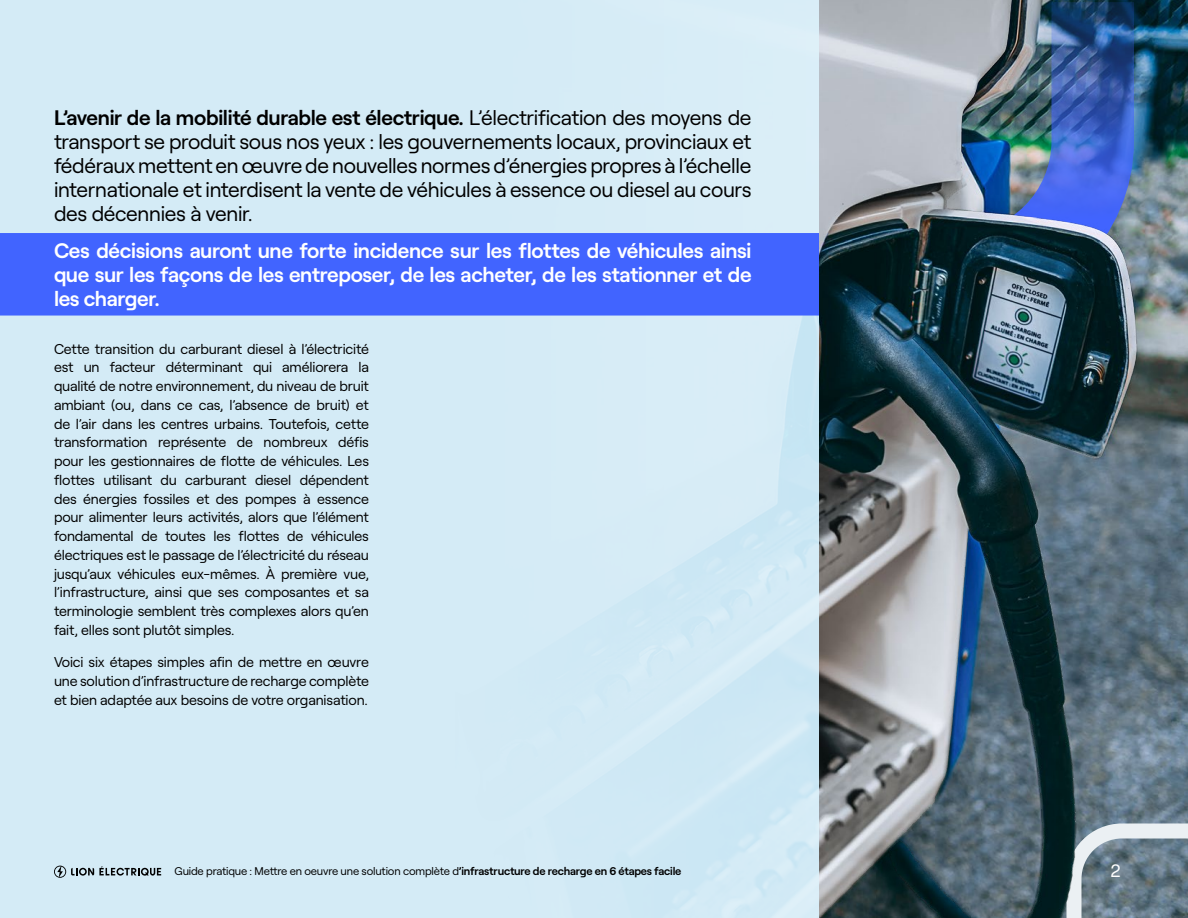
<style>
.page{position:relative;width:1188px;height:918px;background:#d4ebf6}
.page>*{position:absolute;margin:0;border:0;box-sizing:border-box;transform-origin:0 0}
.t1{font:21px/24px "Roobert LE";letter-spacing:-.015em;color:#000;text-align:justify}
.t2{font:600 21px/24px "Roobert LE";letter-spacing:-.015em;color:#fff;text-align:justify}
.t3{font:18px "Roobert LE";color:#fff}
.t4{font:14.25px/18.8px "Roobert LE";letter-spacing:-.01em;color:#000;text-align:justify}
.t5{font:11.25px "Roobert LE";letter-spacing:-.015em;color:#000}
.s1{font-weight:600}
</style>
<div class="page">
<img style="left:718px;top:317px;width:101px;height:601px">
<img style="left:819px;top:0;width:369px;height:918px">
<svg style="left:54px;top:866px;width:107px;height:12px"></svg>
<svg style="left:0;top:0;width:1148px;height:317px"></svg>
<svg style="left:1059px;top:816px;width:129px;height:102px;background:#748690"></svg>
<p class="t1" style="left:54px;top:104px;width:699px"><span class="s1">L’avenir de la mobilité durable est électrique.</span> L’électrification des moyens de transport se produit sous nos yeux : les gouvernements locaux, provinciaux et fédéraux mettent en œuvre de nouvelles normes d’énergies propres à l’échelle internationale et interdisent la vente de véhicules à essence ou diesel au cours des décennies à venir.</p>
<h1 class="t2" style="left:54px;top:237px;width:699px">Ces décisions auront une forte incidence sur les flottes de véhicules ainsi que sur les façons de les entreposer, de les acheter, de les stationner et de les charger.</h1>
<p class="t4" style="left:54px;top:338px;width:317px">Cette transition du carburant diesel à l’électricité est un facteur déterminant qui améliorera la qualité de notre environnement, du niveau de bruit ambiant (ou, dans ce cas, l’absence de bruit) et de l’air dans les centres urbains. Toutefois, cette transformation représente de nombreux défis pour les gestionnaires de flotte de véhicules. Les flottes utilisant du carburant diesel dépendent des énergies fossiles et des pompes à essence pour alimenter leurs activités, alors que l’élément fondamental de toutes les flottes de véhicules électriques est le passage de l’électricité du réseau jusqu’aux véhicules eux-mêmes. À première vue, l’infrastructure, ainsi que ses composantes et sa terminologie semblent très complexes alors qu’en fait, elles sont plutôt simples.</p>
<p class="t4" style="left:54px;top:652px;width:317px">Voici six étapes simples afin de mettre en œuvre une solution d’infrastructure de recharge complète et bien adaptée aux besoins de votre organisation.</p>
<p class="t5" style="left:175px;top:863px;width:508px">Guide pratique : Mettre en oeuvre une solution complète d<span class="s1">’infrastructure de recharge en 6 étapes facile</span></p>
<p class="t3" style="left:1110px;top:857px;width:12px">2</p>
</div>
